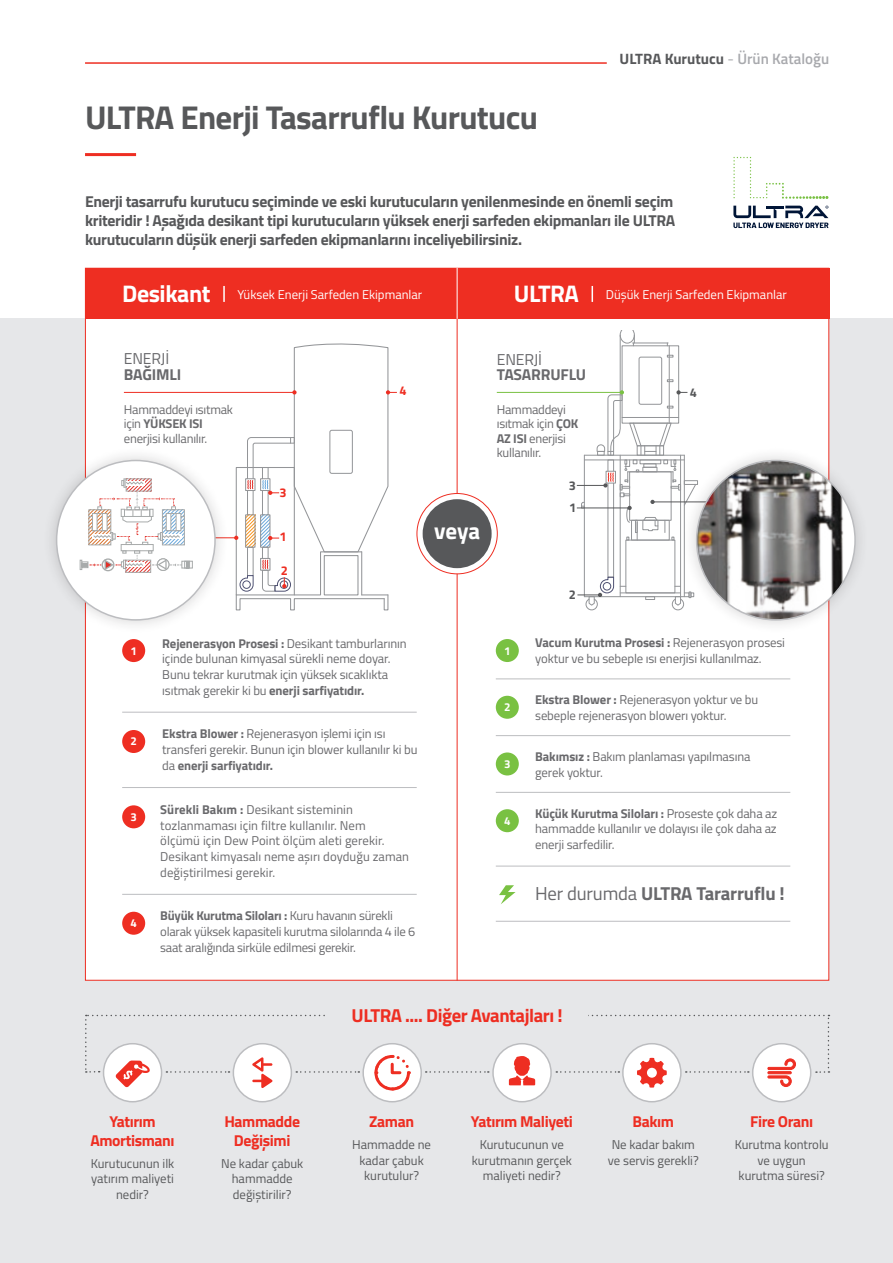
<style>
.page{position:relative;width:893px;height:1263px;background:#fff}
.page>*{position:absolute;margin:0;border:0;box-sizing:border-box;transform-origin:0 0}
.t1{font:700 33px "Titillium Web";letter-spacing:-.02em;color:#57585a}
.t2{font:700 22.95px "Titillium Web";color:#fff}
.t3{font:700 18.75px "Titillium Web";letter-spacing:-.025em;color:#ee2e22}
.t4{font:700 18.75px "Titillium Web";letter-spacing:-.01em;color:#69696c}
.t5{font:700 15.75px/18.8px "Titillium Web";letter-spacing:-.02em;color:#57585a}
.t6{font:700 15.75px/18.8px "Titillium Web";letter-spacing:-.025em;color:#ee2e22;text-align:center}
.t7{font:700 15.75px "Titillium Web";letter-spacing:-.01em;color:#69696c}
.t8{font:15.75px "Titillium Web";letter-spacing:-.01em;color:#69696c}
.t9{font:700 15px "Titillium Web";color:#57585a}
.t10{font:12.75px/15.8px "Titillium Web";letter-spacing:-.01em;color:#69696c}
.t11{font:12.75px/15.8px "Titillium Web";color:#57585a;text-align:center}
.t12{font:12.75px "Titillium Web";color:#fff}
.t13{font:700 12.75px "Titillium Web";color:#ee2e22}
.t14{font:700 12.75px "Titillium Web";color:#57585a}
.t15{font:700 11.55px "Titillium Web";color:#fff}
.s1{font-weight:400;color:#a8a9ad}
.s2{font-weight:600;color:#a8a9ad}
.s3{font-weight:700;font-size:24px}
.s4{font-weight:700}
.s5{font-weight:400}
</style>
<div class="page">
<hr style="left:85px;top:62px;width:522px;height:2px;background:#ee2e22">
<div style="left:0;top:319px;width:893px;height:944px;background:#e6e7e9"></div>
<div style="left:85px;top:268px;width:744px;height:713px;background:#fff;border:1px solid #ee2e22"></div>
<svg style="left:104px;top:1044px;width:58px;height:58px"></svg>
<svg style="left:233px;top:1044px;width:58px;height:58px"></svg>
<svg style="left:363px;top:1044px;width:58px;height:58px"></svg>
<svg style="left:623px;top:1044px;width:58px;height:58px"></svg>
<svg style="left:753px;top:1044px;width:58px;height:58px"></svg>
<svg style="left:493px;top:1044px;width:58px;height:58px"></svg>
<hr style="left:584px;top:455px;width:1px;height:142px;background:#939598">
<hr style="left:680px;top:455px;width:1px;height:142px;background:#939598">
<hr style="left:620px;top:455px;width:1px;height:142px;background:#939598">
<div style="left:625px;top:540px;width:50px;height:53px;border:1px solid #939598"></div>
<div style="left:607px;top:483px;width:7px;height:95px;border:1px solid #939598"></div>
<div style="left:603px;top:582px;width:8px;height:8px;border:1px solid #4f5273;border-radius:50%"></div>
<div style="left:600px;top:579px;width:14px;height:14px;border:1px solid #4f5273;border-radius:6px"></div>
<div style="left:122px;top:639px;width:23px;height:23px;background:#ee2e22;border-radius:50%"></div>
<hr style="left:457px;top:311px;width:1px;height:670px;background:#ee2e22">
<div style="left:85px;top:269px;width:744px;height:50px;background:#ee2e22"></div>
<hr style="left:457px;top:268px;width:1px;height:51px;background:#fff">
<svg style="left:733px;top:157px;width:95px;height:42px"></svg>
<svg style="left:733px;top:206px;width:95px;height:22px"></svg>
<hr style="left:122px;top:894px;width:295px;height:1px;background:#bcbdc0">
<hr style="left:122px;top:787px;width:295px;height:1px;background:#bcbdc0">
<hr style="left:122px;top:712px;width:295px;height:1px;background:#bcbdc0">
<div style="left:122px;top:730px;width:23px;height:23px;background:#ee2e22;border-radius:50%"></div>
<div style="left:122px;top:805px;width:23px;height:23px;background:#ee2e22;border-radius:50%"></div>
<div style="left:122px;top:912px;width:23px;height:23px;background:#ee2e22;border-radius:50%"></div>
<div style="left:496px;top:639px;width:23px;height:23px;background:#79c142;border-radius:50%"></div>
<hr style="left:496px;top:866px;width:294px;height:1px;background:#bcbdc0">
<hr style="left:496px;top:792px;width:294px;height:1px;background:#bcbdc0">
<hr style="left:496px;top:735px;width:294px;height:1px;background:#bcbdc0">
<hr style="left:496px;top:678px;width:294px;height:1px;background:#bcbdc0">
<div style="left:496px;top:696px;width:23px;height:23px;background:#79c142;border-radius:50%"></div>
<div style="left:496px;top:752px;width:23px;height:23px;background:#79c142;border-radius:50%"></div>
<div style="left:496px;top:809px;width:23px;height:23px;background:#79c142;border-radius:50%"></div>
<svg style="left:577px;top:586px;width:105px;height:25px"></svg>
<hr style="left:124px;top:392px;width:172px;height:1px;background:#ee2e22">
<hr style="left:497px;top:392px;width:125px;height:1px;background:#79c142">
<svg style="left:85px;top:1015px;width:744px;height:77px"></svg>
<svg style="left:223px;top:286px;width:2px;height:16px"></svg>
<svg style="left:592px;top:286px;width:1px;height:16px"></svg>
<hr style="left:496px;top:921px;width:294px;height:1px;background:#bcbdc0">
<svg style="left:499px;top:885px;width:17px;height:19px"></svg>
<svg style="left:215px;top:343px;width:182px;height:268px"></svg>
<svg style="left:577px;top:331px;width:111px;height:210px"></svg>
<div style="left:42px;top:446px;width:187px;height:188px;background:#231f20;opacity:.2"></div>
<div style="left:57px;top:460px;width:158px;height:160px;background:#fff;border-radius:50%"></div>
<div style="left:182px;top:561px;width:10px;height:7px;background:#f8f8f8"></div>
<div style="left:181px;top:561px;width:12px;height:7px;border:1px solid #a8abab"></div>
<div style="left:184px;top:561px;width:6px;height:7px;border:1px solid #a8abab"></div>
<div style="left:123px;top:478px;width:4px;height:10px;border:1px solid #a8abab"></div>
<div style="left:126px;top:478px;width:26px;height:14px;border:1px solid #a8abab"></div>
<div style="left:125px;top:560px;width:26px;height:13px;border:1px solid #a8abab"></div>
<svg style="left:80px;top:479px;width:108px;height:93px"></svg>
<div style="left:682px;top:446px;width:187px;height:188px;background:#231f20;opacity:.2"></div>
<img style="left:697px;top:460px;width:158px;height:160px">
<hr style="left:85px;top:153px;width:51px;height:3px;background:#ee2e22">
<svg style="left:417px;top:493px;width:80px;height:81px"></svg>
<div style="left:417px;top:493px;width:81px;height:81px;border:1px solid #ee2e22;border-radius:50%"></div>
<div style="left:423px;top:499px;width:69px;height:69px;background:#57585a;border-radius:50%"></div>
<h1 class="t1" style="left:85px;top:92px;width:455px">ULTRA Enerji Tasarruflu Kurutucu</h1>
<p class="t9" style="left:619px;top:50px;width:211px">ULTRA Kurutucu <span class="s1">-</span> <span class="s2">Ürün Kataloğu</span></p>
<p class="t5" style="left:85px;top:192px;width:592px">Enerji tasarrufu kurutucu seçiminde ve eski kurutucuların yenilenmesinde en önemli seçim kriteridir ! Aşağıda desikant tipi kurutucuların yüksek enerji sarfeden ekipmanları ile ULTRA kurutucuların düşük enerji sarfeden ekipmanlarını inceliyebilirsiniz.</p>
<p class="t12" style="left:122px;top:285px;width:302px"><span class="s3">Desikant</span> Yüksek Enerji Sarfeden Ekipmanlar</p>
<p class="t12" style="left:514px;top:285px;width:275px"><span class="s3">ULTRA</span> Düşük Enerji Sarfeden Ekipmanlar</p>
<p class="t8" style="left:124px;top:347px;width:47px">ENERJİ</p>
<p class="t7" style="left:124px;top:362px;width:59px">BAĞIMLI</p>
<p class="t10" style="left:124px;top:402px;width:111px;line-height:14.2px">Hammaddeyi ısıtmak için <span class="s4">YÜKSEK ISI </span>enerjisi kullanılır.</p>
<p class="t13" style="left:279px;top:485px;width:9px">3</p>
<p class="t13" style="left:279px;top:530px;width:9px">1</p>
<p class="t13" style="left:281px;top:564px;width:9px">2</p>
<p class="t13" style="left:400px;top:384px;width:9px">4</p>
<p class="t15" style="left:130px;top:644px;width:8px">1</p>
<p class="t10" style="left:162px;top:634px;width:246px"><span class="s4">Rejenerasyon Prosesi :</span> Desikant tamburlarının içinde bulunan kimyasal sürekli neme doyar.<br>Bunu tekrar kurutmak için yüksek sıcaklıkta ısıtmak gerekir ki bu <span class="s4">enerji sarfiyatıdır.</span></p>
<p class="t15" style="left:130px;top:735px;width:8px">2</p>
<p class="t15" style="left:130px;top:810px;width:8px">3</p>
<p class="t15" style="left:130px;top:917px;width:8px">4</p>
<p class="t10" style="left:162px;top:725px;width:257px"><span class="s4">Ekstra Blower :</span> Rejenerasyon işlemi için ısı transferi gerekir. Bunun için blower kullanılır ki bu da <span class="s4">enerji sarfiyatıdır.</span></p>
<p class="t10" style="left:160px;top:801px;width:250px"><span class="s4">Sürekli Bakım :</span> Desikant sisteminin tozlanmaması için filtre kullanılır. Nem<br>ölçümü için Dew Point ölçüm aleti gerekir.<br>Desikant kimyasalı neme aşırı doyduğu zaman değiştirilmesi gerekir.</p>
<p class="t10" style="left:160px;top:907px;width:257px"><span class="s4">Büyük Kurutma Siloları :</span> Kuru havanın sürekli olarak yüksek kapasiteli kurutma silolarında 4 ile 6 saat aralığında sirküle edilmesi gerekir.</p>
<h2 class="t2" style="left:434px;top:513px;width:47px">veya</h2>
<p class="t8" style="left:497px;top:347px;width:47px">ENERJİ</p>
<p class="t7" style="left:497px;top:366px;width:91px">TASARRUFLU</p>
<p class="t10" style="left:497px;top:402px;width:83px;line-height:14.2px">Hammaddeyi ısıtmak için <span class="s4">ÇOK<br>AZ ISI</span> enerjisi kullanılır.</p>
<p class="t14" style="left:569px;top:478px;width:9px">3</p>
<p class="t14" style="left:569px;top:501px;width:9px">1</p>
<p class="t14" style="left:690px;top:385px;width:9px">4</p>
<p class="t14" style="left:569px;top:587px;width:9px">2</p>
<p class="t15" style="left:504px;top:644px;width:8px">1</p>
<p class="t10" style="left:535px;top:634px;width:251px"><span class="s4">Vacum Kurutma Prosesi :</span> Rejenerasyon prosesi yoktur ve bu sebeple ısı enerjisi kullanılmaz.</p>
<p class="t15" style="left:504px;top:701px;width:8px">2</p>
<p class="t15" style="left:504px;top:758px;width:8px">3</p>
<p class="t15" style="left:504px;top:814px;width:8px">4</p>
<p class="t10" style="left:535px;top:691px;width:225px"><span class="s4">Ekstra Blower :</span> Rejenerasyon yoktur ve bu sebeple rejenerasyon blowerı yoktur.</p>
<p class="t10" style="left:535px;top:748px;width:217px"><span class="s4">Bakımsız :</span> Bakım planlaması yapılmasına gerek yoktur.</p>
<p class="t10" style="left:535px;top:805px;width:244px;text-align:justify"><span class="s4">Küçük Kurutma Siloları :</span> Proseste çok daha az hammadde kullanılır ve dolayısı ile çok daha az enerji sarfedilir.</p>
<h3 class="t4" style="left:535px;top:879px;width:251px"><span class="s5">Her durumda</span> ULTRA Tararruflu !</h3>
<p class="t6" style="left:90px;top:1111px;width:86px">Yatırım<br>Amortismanı</p>
<p class="t11" style="left:91px;top:1154px;width:85px">Kurutucunun ilk yatırım maliyeti nedir?</p>
<p class="t6" style="left:224px;top:1112px;width:77px">Hammadde<br>Değişimi</p>
<p class="t11" style="left:221px;top:1154px;width:84px">Ne kadar çabuk hammadde değiştirilir?</p>
<h3 class="t3" style="left:352px;top:1000px;width:212px">ULTRA .... Diğer Avantajları !</h3>
<p class="t6" style="left:369px;top:1112px;width:46px">Zaman</p>
<p class="t11" style="left:352px;top:1136px;width:80px">Hammadde ne kadar çabuk kurutulur?</p>
<p class="t6" style="left:471px;top:1111px;width:103px">Yatırım Maliyeti</p>
<p class="t11" style="left:472px;top:1136px;width:102px">Kurutucunun ve kurutmanın gerçek maliyeti nedir?</p>
<p class="t6" style="left:633px;top:1111px;width:43px">Bakım</p>
<p class="t11" style="left:608px;top:1136px;width:92px">Ne kadar bakım ve servis gerekli?</p>
<p class="t6" style="left:750px;top:1111px;width:65px">Fire Oranı</p>
<p class="t11" style="left:735px;top:1136px;width:96px">Kurutma kontrolu ve uygun kurutma süresi?</p>
</div>
